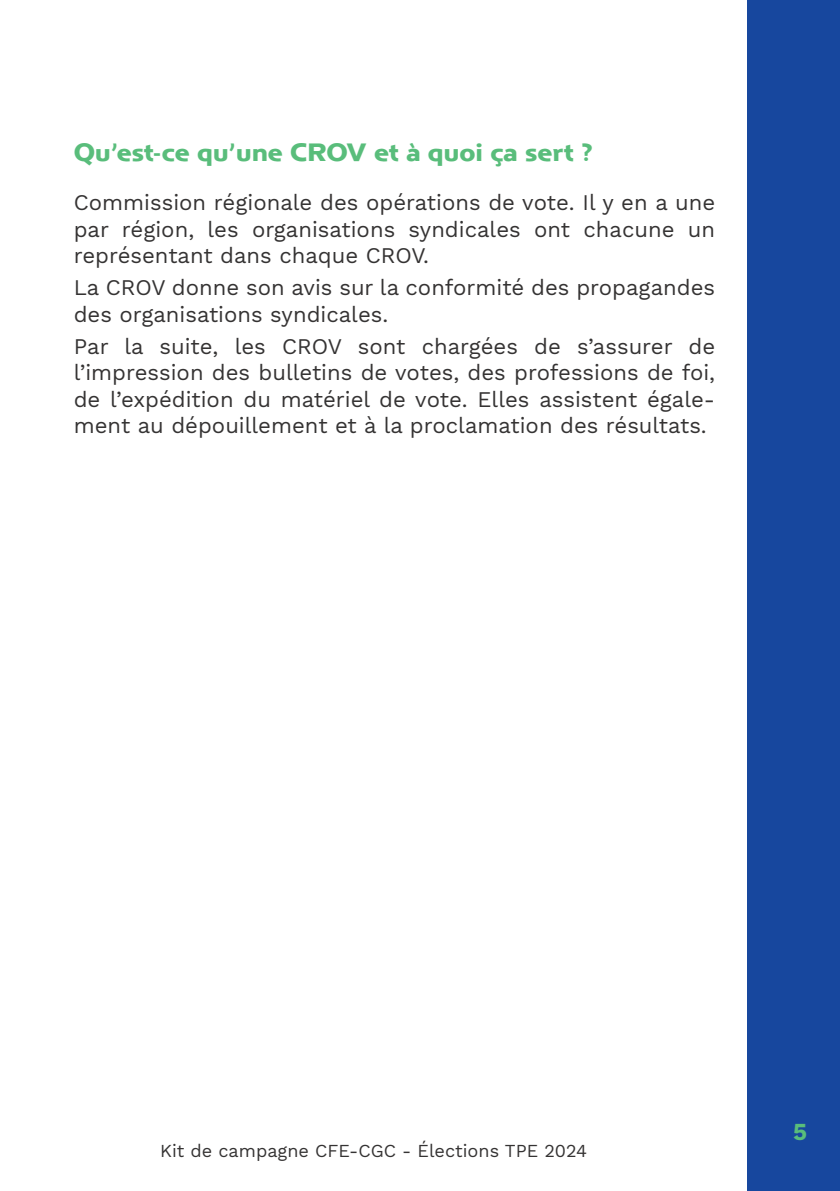
<style>
.page{position:relative;width:840px;height:1191px;background:#fff}
.page>*{position:absolute;margin:0;border:0;box-sizing:border-box;transform-origin:0 0}
.t1{font:700 26px "Anisette Pro Petite";color:#59bd7b}
.t2{font:700 24px "Work Sans";color:#59bd7b}
.t3{font:22px/26.4px "Work Sans";color:#353333;text-align:justify}
.t4{font:18px "Work Sans";color:#353333}
</style>
<div class="page">
<div style="left:746px;top:0;width:93px;height:1191px;background:#17479e"></div>
<p class="t1" style="left:74px;top:134px;width:520px">Qu’est-ce qu’une CROV et à quoi ça sert ?</p>
<p class="t3" style="left:74px;top:191px;width:642px">Commission régionale des opérations de vote. Il y en a une par région, les organisations syndicales ont chacune un représentant dans chaque CROV.</p>
<p class="t3" style="left:74px;top:275px;width:642px">La CROV donne son avis sur la conformité des propagandes des organisations syndicales.</p>
<p class="t3" style="left:74px;top:334px;width:642px">Par la suite, les CROV sont chargées de s’assurer de l’impression des bulletins de votes, des professions de foi, de l’expédition du matériel de vote. Elles assistent égale&shy;ment au dépouillement et à la proclamation des résultats.</p>
<p class="t4" style="left:160px;top:1140px;width:428px">Kit de campagne CFE-CGC - Élections TPE 2024</p>
<p class="t2" style="left:792px;top:1118px;width:15px">5</p>
</div>
